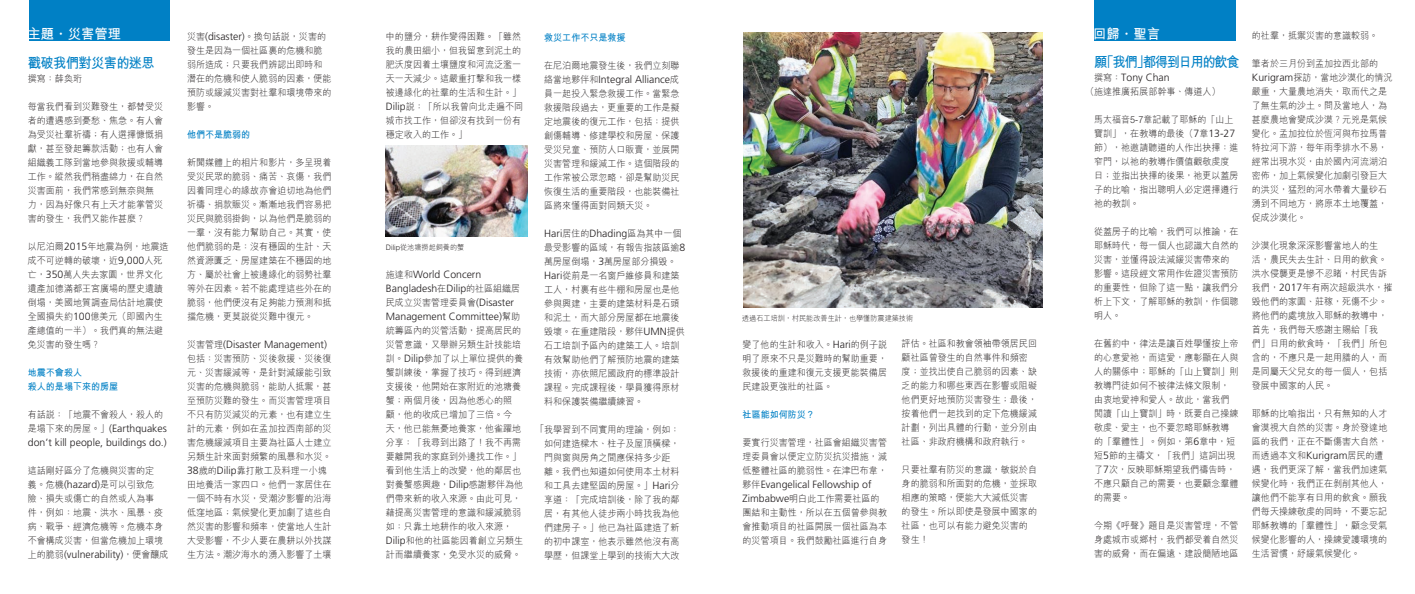
<style>
.page{position:relative;width:1415px;height:594px;background:#fff}
.page>*{position:absolute;margin:0;border:0;box-sizing:border-box;transform-origin:0 0}
.t1{font:700 14px "M Hei HK";letter-spacing:-.105em;color:#0080c5;scale:.95 1}
.t2{font:700 14px "M Hei HK";color:#fff;scale:.95 1}
.t3{font:700 14px "M Hei HK";letter-spacing:-.05em;color:#0080c5;scale:.95 1}
.t4{font:300 10.5px/14px "Frutiger LT Std";color:#231f20}
.t5{font:300 9.5px/14px "M Hei HK";color:#231f20;scale:.95 1}
.t6{font:700 9.5px/14px "M Hei HK";color:#0080c5;scale:.95 1}
.t7{font:300 7.5px "M Hei HK";color:#231f20;scale:.95 1}
.t8{font:700 6px "M Hei HK";color:#fff;scale:.95 1}
.s1{font-family:"M Hei HK";font-size:9.5px}
.s2{font-family:"Frutiger LT Std";font-size:10.5px}
</style>
<div class="page">
<div style="left:29px;top:0;width:140px;height:40px;background:#0080c5"></div>
<div style="left:1094px;top:0;width:142px;height:40px;background:#0080c5"></div>
<img style="left:386px;top:146px;width:141px;height:91px">
<img style="left:743px;top:33px;width:300px;height:274px">
<p class="t2" style="left:28px;top:23px;width:29px">主題</p>
<p class="t8" style="left:58px;top:29px;width:8px">‧</p>
<p class="t2" style="left:68px;top:23px;width:58px">災害管理</p>
<p class="t6" style="left:544px;top:30px;width:87px">救災工作不只是救援</p>
<p class="t5" style="left:544px;top:58px;width:144px">在尼泊爾地震發生後，我們立刻聯</p>
<p class="t4" style="left:544px;top:72px;width:136px"><span class="s1">絡當地夥伴和</span>Integral Alliance<span class="s1">成</span></p>
<p class="t5" style="left:544px;top:86px;width:144px;text-align:justify">員一起投入緊急救援工作。當緊急救援階段過去，更重要的工作是擬定地震後的復元工作，包括：提供創傷輔導、修建學校和房屋、保護受災兒童、預防人口販賣，並展開災害管理和緩減工作。這個階段的工作常被公眾忽略，卻是幫助災民恢復生活的重要階段，也能裝備社區將來懂得面對同類天災。</p>
<p class="t4" style="left:544px;top:226px;width:139px">Hari<span class="s1">居住的</span>Dhading<span class="s1">區為其中一個</span></p>
<p class="t5" style="left:544px;top:240px;width:150px">最受影響的區域，有報告指該區逾<span class="s2">8</span>萬房屋倒塌，<span class="s2">3</span>萬房屋部分損毀。<br><span class="s2">Hari</span>從前是一名窗戶維修員和建築工人，村裏有些牛棚和房屋也是他參與興建，主要的建築材料是石頭和泥土，而大部分房屋都在地震後毀壞。在重建階段，夥伴<span class="s2">UMN</span>提供石工培訓予區內的建築工人。培訓有效幫助他們了解預防地震的建築技術，亦依照尼國政府的標準設計課程。完成課程後，學員獲得原材料和保護裝備繼續練習。</p>
<p class="t5" style="left:544px;top:422px;width:144px;text-indent:-9px">「我學習到不同實用的理論，例如：如何建造樑木、柱子及屋頂橫樑，門與窗與房角之間應保持多少距離。我們也知道如何使用本土材料和工具去建堅固的房屋。」<span class="s2">Hari</span>分享道：「完成培訓後，除了我的鄰居，有其他人徒步兩小時找我為他們建房子。」他已為社區建造了新的初中課室，他表示雖然他沒有高學歷，但課堂上學到的技術大大改</p>
<p class="t5" style="left:187px;top:29px;width:154px">災害<span class="s2">(disaster)</span>。換句話說，災害的發生是因為一個社區裏的危機和脆弱所造成；只要我們辨認出即時和潛在的危機和使人脆弱的因素，便能預防或緩減災害對社羣和環境帶來的影響。</p>
<p class="t6" style="left:187px;top:127px;width:68px">他們不是脆弱的</p>
<p class="t5" style="left:187px;top:155px;width:153px;text-align:justify">新聞媒體上的相片和影片，多呈現着受災民眾的脆弱、痛苦、哀傷，我們因着同理心的緣故亦會迫切地為他們祈禱、捐款賑災。漸漸地我們容易把災民與脆弱掛鉤，以為他們是脆弱的一羣，沒有能力幫助自己。其實，使他們脆弱的是：沒有穩固的生計、天然資源匱乏、房屋建築在不穩固的地方、屬於社會上被邊緣化的弱勢社羣等外在因素。若不能處理這些外在的脆弱，他們便沒有足夠能力預測和抵擋危機，更莫說從災難中復元。</p>
<p class="t4" style="left:187px;top:337px;width:141px"><span class="s1">災害管理</span>(Disaster Management)</p>
<p class="t5" style="left:187px;top:351px;width:154px">包括：災害預防、災後救援、災後復元、災害緩減等，是針對減緩能引致災害的危機與脆弱，能助人抵禦，甚至預防災難的發生。而災害管理項目不只有防災減災的元素，也有建立生計的元素，例如在孟加拉西南部的災害危機緩減項目主要為社區人士建立另類生計來面對頻繁的風暴和水災。<br><span class="s2">38</span>歲的<span class="s2">Dilip</span>靠打散工及料理一小塊田地養活一家四口。他們一家居住在一個不時有水災，受潮汐影響的沿海低窪地區；氣候變化更加劇了這些自然災害的影響和頻率，使當地人生計大受影響，不少人要在農耕以外找謀生方法。潮汐海水的湧入影響了土壤</p>
<p class="t5" style="left:386px;top:29px;width:146px">中的鹽分，耕作變得困難。「雖然我的農田細小，但我留意到泥土的肥沃度因着土壤鹽度和河流泛濫一天一天減少。這嚴重打擊和我一樣被邊緣化的社羣的生活和生計。」<br><span class="s2">Dilip</span>說：「所以我曾向北走遍不同城市找工作，但卻沒有找到一份有穩定收入的工作。」</p>
<p class="t3" style="left:28px;top:53px;width:135px">戳破我們對災害的迷思</p>
<p class="t5" style="left:28px;top:71px;width:58px">撰寫：薛奐珩</p>
<p class="t5" style="left:28px;top:99px;width:144px">每當我們看到災難發生，都替受災者的遭遇感到憂愁、焦急。有人會為受災社羣祈禱；有人選擇慷慨捐獻，甚至發起籌款活動；也有人會組織義工隊到當地參與救援或輔導工作。縱然我們稍盡綿力，在自然災害面前，我們常感到無奈與無力，因為好像只有上天才能掌管災害的發生，我們又能作甚麼？</p>
<p class="t5" style="left:28px;top:239px;width:150px">以尼泊爾<span class="s2">2015</span>年地震為例，地震造成不可逆轉的破壞，近<span class="s2">9,000</span>人死亡，<span class="s2">350</span>萬人失去家園，世界文化遺產加德滿都王宮廣場的歷史遺蹟倒塌，美國地質調查局估計地震使全國損失約<span class="s2">100</span>億美元（即國內生產總值的一半）。我們真的無法避免災害的發生嗎？</p>
<p class="t6" style="left:28px;top:365px;width:97px">地震不會殺人<br>殺人的是塌下來的房屋</p>
<p class="t5" style="left:28px;top:407px;width:144px">有話說：「地震不會殺人，殺人的</p>
<p class="t4" style="left:28px;top:422px;width:140px"><span class="s1">是塌下來的房屋。」</span>(Earthquakes don’t kill people, buildings do.)</p>
<p class="t5" style="left:28px;top:463px;width:144px">這話剛好區分了危機與災害的定義。危機<span class="s2">(hazard)</span>是可以引致危險、損失或傷亡的自然或人為事件，例如：地震、洪水、風暴、疫病、戰爭、經濟危機等。危機本身不會構成災害，但當危機加上環境</p>
<p class="t4" style="left:28px;top:548px;width:142px"><span class="s1">上的脆弱</span>(vulnerability)<span class="s1">，便會釀成</span></p>
<p class="t7" style="left:386px;top:242px;width:84px">Dilip從池塘撈起飼養的蟹</p>
<p class="t4" style="left:386px;top:268px;width:136px"><span class="s1">施達和</span>World Concern<br>Bangladesh<span class="s1">在</span>Dilip<span class="s1">的社區組織居</span></p>
<p class="t5" style="left:386px;top:295px;width:136px">民成立災害管理委員會<span class="s2">(Disaster</span></p>
<p class="t4" style="left:386px;top:310px;width:136px">Management Committee)<span class="s1">幫助</span></p>
<p class="t5" style="left:386px;top:323px;width:146px">統籌區內的災管活動，提高居民的災管意識，又舉辦另類生計技能培訓。<span class="s2">Dilip</span>參加了以上單位提供的養蟹訓練後，掌握了技巧。得到經濟支援後，他開始在家附近的池塘養蟹；兩個月後，因為他悉心的照顧，他的收成已增加了三倍。今天，他已能無憂地養家，他雀躍地分享：「我尋到出路了！我不再需要離開我的家庭到外邊找工作。」看到他生活上的改變，他的鄰居也對養蟹感興趣，<span class="s2">Dilip</span>感謝夥伴為他們帶來新的收入來源。由此可見，藉提高災害管理的意識和緩減脆弱如：只靠土地耕作的收入來源，<br><span class="s2">Dilip</span>和他的社區能因着創立另類生計而繼續養家，免受水災的威脅。</p>
<p class="t7" style="left:742px;top:313px;width:181px">透過石工培訓，村民能改善生計，也學懂防震建築技術</p>
<p class="t5" style="left:743px;top:337px;width:154px;text-align:justify">變了他的生計和收入。<span class="s2">Hari</span>的例子說明了原來不只是災難時的幫助重要，救援後的重建和復元支援更能裝備居民建設更強壯的社區。</p>
<p class="t6" style="left:743px;top:406px;width:78px">社區能如何防災？</p>
<p class="t5" style="left:743px;top:435px;width:154px;text-align:justify">要實行災害管理，社區會組織災害管理委員會以便定立防災抗災措施，減低整體社區的脆弱性。在津巴布韋，</p>
<p class="t4" style="left:743px;top:477px;width:130px"><span class="s1">夥伴</span>Evangelical Fellowship of</p>
<p class="t5" style="left:743px;top:491px;width:154px"><span class="s2">Zimbabwe</span>明白此工作需要社區的團結和主動性，所以在五個曾參與教會推動項目的社區開展一個社區為本的災管項目。我們鼓勵社區進行自身</p>
<p class="t5" style="left:902px;top:336px;width:144px">評估。社區和教會領袖帶領居民回顧社區曾發生的自然事件和頻密度；並找出使自己脆弱的因素、缺乏的能力和哪些東西在影響或阻礙他們更好地預防災害發生；最後，按着他們一起找到的定下危機緩減計劃，列出具體的行動，並分別由社區、非政府機構和政府執行。</p>
<p class="t5" style="left:902px;top:462px;width:144px">只要社羣有防災的意識，敏銳於自身的脆弱和所面對的危機，並採取相應的策略，便能大大減低災害的發生。所以即使是發展中國家的社區，也可以有能力避免災害的發生！</p>
<p class="t2" style="left:1093px;top:24px;width:30px">回歸</p>
<p class="t8" style="left:1124px;top:30px;width:7px">‧</p>
<p class="t2" style="left:1133px;top:24px;width:30px">聖言</p>
<p class="t1" style="left:1094px;top:52px;width:154px">願「我們」都得到日用的飲食</p>
<p class="t4" style="left:1094px;top:70px;width:77px"><span class="s1">撰寫：</span>Tony Chan</p>
<p class="t5" style="left:1085px;top:84px;width:144px">（施達推廣拓展部幹事、傳道人）</p>
<p class="t5" style="left:1094px;top:112px;width:154px">馬太福音5-7章記載了耶穌的「山上寶訓」，在教導的最後（<span class="s2">7</span>章<span class="s2">13-27</span>節），祂邀請聽道的人作出抉擇：進窄門，以祂的教導作價值觀敬虔度日；並指出抉擇的後果，祂更以蓋房子的比喻，指出聰明人必定選擇遵行祂的教訓。</p>
<p class="t5" style="left:1094px;top:224px;width:154px">從蓋房子的比喻，我們可以推論，在耶穌時代，每一個人也認識大自然的災害，並懂得設法減緩災害帶來的影響。這段經文常用作佐證災害預防的重要性，但除了這一點，讓我們分析上下文，了解耶穌的教訓，作個聰明人。</p>
<p class="t5" style="left:1094px;top:336px;width:154px">在舊約中，律法是讓百姓學懂按上帝的心意愛祂，而這愛，應彰顯在人與人的關係中；耶穌的「山上寶訓」則教導門徒如何不被律法條文限制，由衷地愛神和愛人。故此，當我們閱讀「山上寶訓」時，既要自己操練敬虔、愛主，也不要忽略耶穌教導的「羣體性」。例如，第<span class="s2">6</span>章中，短短<span class="s2">5</span>節的主禱文，「我們」這詞出現了<span class="s2">7</span>次，反映耶穌期望我們禱告時，不應只顧自己的需要，也要顧念羣體的需要。</p>
<p class="t5" style="left:1094px;top:518px;width:154px;text-align:justify">今期《呼聲》題目是災害管理，不管身處城市或鄉村，我們都受着自然災害的威脅，而在偏遠、建設簡陋地區</p>
<p class="t5" style="left:1252px;top:28px;width:134px">的社羣，抵禦災害的意識較弱。</p>
<p class="t5" style="left:1252px;top:56px;width:150px">筆者於三月份到孟加拉西北部的<br><span class="s2">Kurigram</span>探訪，當地沙漠化的情況嚴重，大量農地消失，取而代之是了無生氣的沙土。問及當地人，為甚麼農地會變成沙漠？元兇是氣候變化。孟加拉位於恆河與布拉馬普特拉河下游，每年雨季排水不易，經常出現水災，由於國內河流湖泊密佈，加上氣候變化加劇引發巨大的洪災，猛烈的河水帶着大量砂石湧到不同地方，將原本土地覆蓋，促成沙漠化。</p>
<p class="t5" style="left:1252px;top:238px;width:150px">沙漠化現象深深影響當地人的生<br>活，農民失去生計、日用的飲食。洪水侵襲更是慘不忍睹，村民告訴我們，<span class="s2">2017</span>年有兩次超級洪水，摧毀他們的家園、莊稼，死傷不少。將他們的處境放入耶穌的教導中，首先，我們每天感謝主賜給「我<br>們」日用的飲食時，「我們」所包含的，不應只是一起用膳的人，而是同屬天父兒女的每一個人，包括發展中國家的人民。</p>
<p class="t5" style="left:1252px;top:406px;width:144px">耶穌的比喻指出，只有無知的人才會漠視大自然的災害。身於發達地區的我們，正在不斷傷害大自然，而透過本文和<span class="s2">Kurigram</span>居民的遭遇，我們更深了解，當我們加速氣候變化時，我們正在剝削其他人，讓他們不能享有日用的飲食。願我們每天操練敬虔的同時，不要忘記耶穌教導的「羣體性」，顧念受氣候變化影響的人，操練愛護環境的生活習慣，紓緩氣候變化。</p>
</div>
